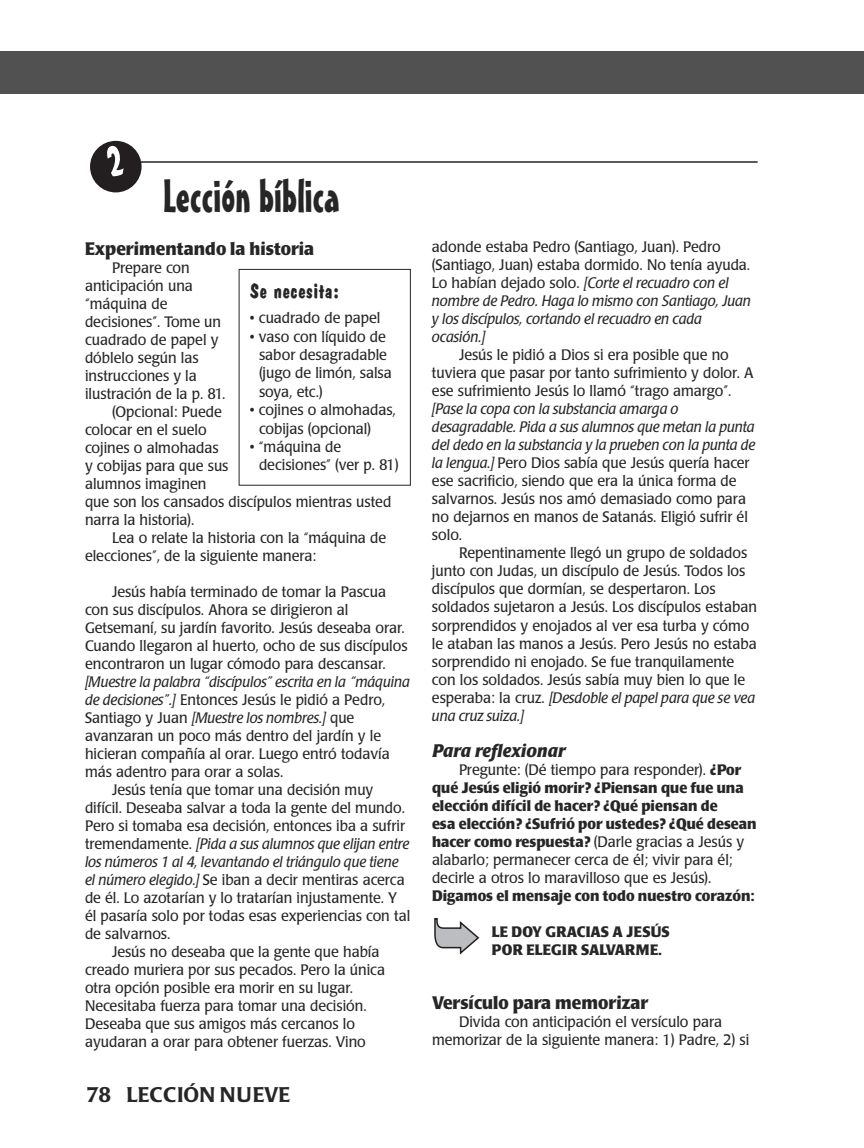
<style>
.page{position:relative;width:864px;height:1148px;background:#fff}
.page>*{position:absolute;margin:0;border:0;box-sizing:border-box;transform-origin:0 0}
.t1{font:45px "Mister Earl BT";color:#272627}
.t2{font:500 21px "Poppl Laudatio";color:#272627}
.t3{font:700 21px "Dom Casual";color:#272627;scale:.95 1}
.t4{font:700 18px "Poppl Laudatio";color:#272627;scale:.95 1}
.t5{font:italic 700 18px "Poppl Laudatio";color:#272627;scale:.95 1}
.t6{font:15px/18px "Poppl Laudatio";color:#272627;scale:.95 1}
.t7{font:italic 15px/18px "Poppl Laudatio";color:#272627;scale:.95 1}
.t8{font:700 15px/18px "Poppl Laudatio";color:#272627;scale:.95 1}
.s1{font-style:italic}
.s2{font-style:normal}
.s3{font-weight:400}
</style>
<div class="page">
<hr style="left:140px;top:161px;width:618px;height:2px;background:#272627">
<div style="left:0;top:51px;width:864px;height:43px;background:#525152"></div>
<div style="left:239px;top:269px;width:172px;height:216px;border:1px solid #272627"></div>
<svg style="left:434px;top:918px;width:45px;height:36px"></svg>
<svg style="left:90px;top:141px;width:52px;height:51px"></svg>
<h1 class="t1" style="left:163px;top:179px;width:178px">Lección bíblica</h1>
<p class="t4" style="left:85px;top:241px;width:243px">Experimentando la historia</p>
<p class="t6" style="left:112px;top:260px;width:83px">Prepare con</p>
<p class="t6" style="left:85px;top:278px;width:115px">anticipación una</p>
<p class="t6" style="left:85px;top:296px;width:88px">“máquina de</p>
<p class="t6" style="left:85px;top:314px;width:145px">decisiones”. Tome un</p>
<p class="t6" style="left:85px;top:332px;width:142px">cuadrado de papel y</p>
<p class="t6" style="left:85px;top:350px;width:121px">dóblelo según las</p>
<p class="t6" style="left:85px;top:368px;width:119px">instrucciones y la</p>
<p class="t6" style="left:85px;top:386px;width:149px">ilustración de la p. 81.</p>
<p class="t6" style="left:112px;top:404px;width:117px">(Opcional: Puede</p>
<p class="t6" style="left:85px;top:422px;width:130px">colocar en el suelo</p>
<p class="t6" style="left:85px;top:440px;width:142px">cojines o almohadas</p>
<p class="t6" style="left:85px;top:458px;width:153px">y cobijas para que sus</p>
<p class="t6" style="left:85px;top:476px;width:129px">alumnos imaginen</p>
<p class="t6" style="left:85px;top:494px;width:324px">que son los cansados discípulos mientras usted</p>
<p class="t6" style="left:85px;top:512px;width:117px">narra la historia).</p>
<p class="t6" style="left:112px;top:530px;width:290px">Lea o relate la historia con la “máquina de</p>
<p class="t6" style="left:85px;top:548px;width:245px">elecciones”, de la siguiente manera:</p>
<p class="t6" style="left:85px;top:584px;width:341px;text-indent:27px">Jesús había terminado de tomar la Pascua con sus discípulos. Ahora se dirigieron al Getsemaní, su jardín favorito. Jesús deseaba orar.<br>Cuando llegaron al huerto, ocho de sus discípulos encontraron un lugar cómodo para descansar.</p>
<p class="t7" style="left:85px;top:674px;width:343px">[Muestre la palabra “discípulos” escrita en la “máquina</p>
<p class="t6" style="left:85px;top:692px;width:318px"><span class="s1">de decisiones”.]</span> Entonces Jesús le pidió a Pedro,</p>
<p class="t7" style="left:85px;top:710px;width:285px"><span class="s2">Santiago y Juan</span> [Muestre los nombres.] <span class="s2">que</span></p>
<p class="t6" style="left:85px;top:728px;width:313px">avanzaran un poco más dentro del jardín y le</p>
<p class="t6" style="left:85px;top:746px;width:322px">hicieran compañía al orar. Luego entró todavía</p>
<p class="t6" style="left:85px;top:764px;width:210px">más adentro para orar a solas.</p>
<p class="t6" style="left:112px;top:782px;width:277px">Jesús tenía que tomar una decisión muy</p>
<p class="t6" style="left:85px;top:800px;width:338px">difícil. Deseaba salvar a toda la gente del mundo.</p>
<p class="t6" style="left:85px;top:818px;width:338px">Pero si tomaba esa decisión, entonces iba a sufrir</p>
<p class="t7" style="left:85px;top:836px;width:343px"><span class="s2">tremendamente.</span> [Pida a sus alumnos que elijan entre</p>
<p class="t7" style="left:85px;top:854px;width:332px">los números 1 al 4, levantando el triángulo que tiene</p>
<p class="t6" style="left:85px;top:872px;width:338px"><span class="s1">el número elegido.]</span> Se iban a decir mentiras acerca</p>
<p class="t6" style="left:85px;top:890px;width:330px">de él. Lo azotarían y lo tratarían injustamente. Y</p>
<p class="t6" style="left:85px;top:908px;width:344px">él pasaría solo por todas esas experiencias con tal</p>
<p class="t6" style="left:85px;top:926px;width:91px">de salvarnos.</p>
<p class="t6" style="left:112px;top:944px;width:283px">Jesús no deseaba que la gente que había</p>
<p class="t6" style="left:85px;top:962px;width:317px">creado muriera por sus pecados. Pero la única</p>
<p class="t6" style="left:85px;top:980px;width:284px">otra opción posible era morir en su lugar.</p>
<p class="t6" style="left:85px;top:998px;width:298px">Necesitaba fuerza para tomar una decisión.</p>
<p class="t6" style="left:85px;top:1016px;width:286px">Deseaba que sus amigos más cercanos lo</p>
<p class="t6" style="left:85px;top:1034px;width:297px">ayudaran a orar para obtener fuerzas. Vino</p>
<h2 class="t3" style="left:250px;top:282px;width:96px">Se necesita:</h2>
<p class="t6" style="left:250px;top:310px;width:139px">• cuadrado de papel</p>
<p class="t6" style="left:259px;top:329px;width:141px;text-indent:-9px">• vaso con líquido de sabor desagradable (jugo de limón, salsa soya, etc.)</p>
<p class="t6" style="left:259px;top:402px;width:146px;text-indent:-9px">• cojines o almohadas, cobijas (opcional)</p>
<p class="t6" style="left:259px;top:439px;width:149px;text-indent:-9px">• “máquina de decisiones” (ver p. 81)</p>
<h2 class="t2" style="left:87px;top:1086px;width:205px">78 LECCIÓN NUEVE</h2>
<p class="t7" style="left:432px;top:240px;width:337px"><span class="s2">adonde estaba Pedro (Santiago, Juan). Pedro (Santiago, Juan) estaba dormido. No tenía ayuda.<br>Lo habían dejado solo.</span> [Corte el recuadro con el nombre de Pedro. Haga lo mismo con Santiago, Juan y los discípulos, cortando el recuadro en cada ocasión.]</p>
<p class="t6" style="left:432px;top:347px;width:340px;text-indent:27px">Jesús le pidió a Dios si era posible que no tuviera que pasar por tanto sufrimiento y dolor. A ese sufrimiento Jesús lo llamó “trago amargo”.</p>
<p class="t6" style="left:432px;top:401px;width:342px"><span class="s1">[Pase la copa con la substancia amarga o desagradable. Pida a sus alumnos que metan la punta del dedo en la substancia y la prueben con la punta de la lengua.]</span> Pero Dios sabía que Jesús quería hacer ese sacrificio, siendo que era la única forma de salvarnos. Jesús nos amó demasiado como para no dejarnos en manos de Satanás. Eligió sufrir él solo.</p>
<p class="t6" style="left:432px;top:545px;width:344px;text-indent:27px">Repentinamente llegó un grupo de soldados junto con Judas, un discípulo de Jesús. Todos los discípulos que dormían, se despertaron. Los soldados sujetaron a Jesús. Los discípulos estaban sorprendidos y enojados al ver esa turba y cómo le ataban las manos a Jesús. Pero Jesús no estaba sorprendido ni enojado. Se fue tranquilamente con los soldados. Jesús sabía muy bien lo que le esperaba: la cruz. <span class="s1">[Desdoble el papel para que se vea una cruz suiza.]</span></p>
<p class="t5" style="left:432px;top:743px;width:142px">Para reflexionar</p>
<p class="t8" style="left:432px;top:761px;width:343px;text-indent:27px"><span class="s3">Pregunte: (Dé tiempo para responder).</span> ¿Por qué Jesús eligió morir? ¿Piensan que fue una elección difícil de hacer? ¿Qué piensan de<br>esa elección? ¿Sufrió por ustedes? ¿Qué desean hacer como respuesta? <span class="s3">(Darle gracias a Jesús y alabarlo; permanecer cerca de él; vivir para él; decirle a otros lo maravilloso que es Jesús).</span></p>
<p class="t8" style="left:432px;top:887px;width:341px">Digamos el mensaje con todo nuestro corazón:</p>
<p class="t8" style="left:492px;top:923px;width:189px">LE DOY GRACIAS A JESÚS<br>POR ELEGIR SALVARME.</p>
<p class="t4" style="left:432px;top:995px;width:229px">Versículo para memorizar</p>
<p class="t6" style="left:432px;top:1013px;width:336px;text-align:center">Divida con anticipación el versículo para memorizar de la siguiente manera: 1) Padre, 2) si</p>
</div>
